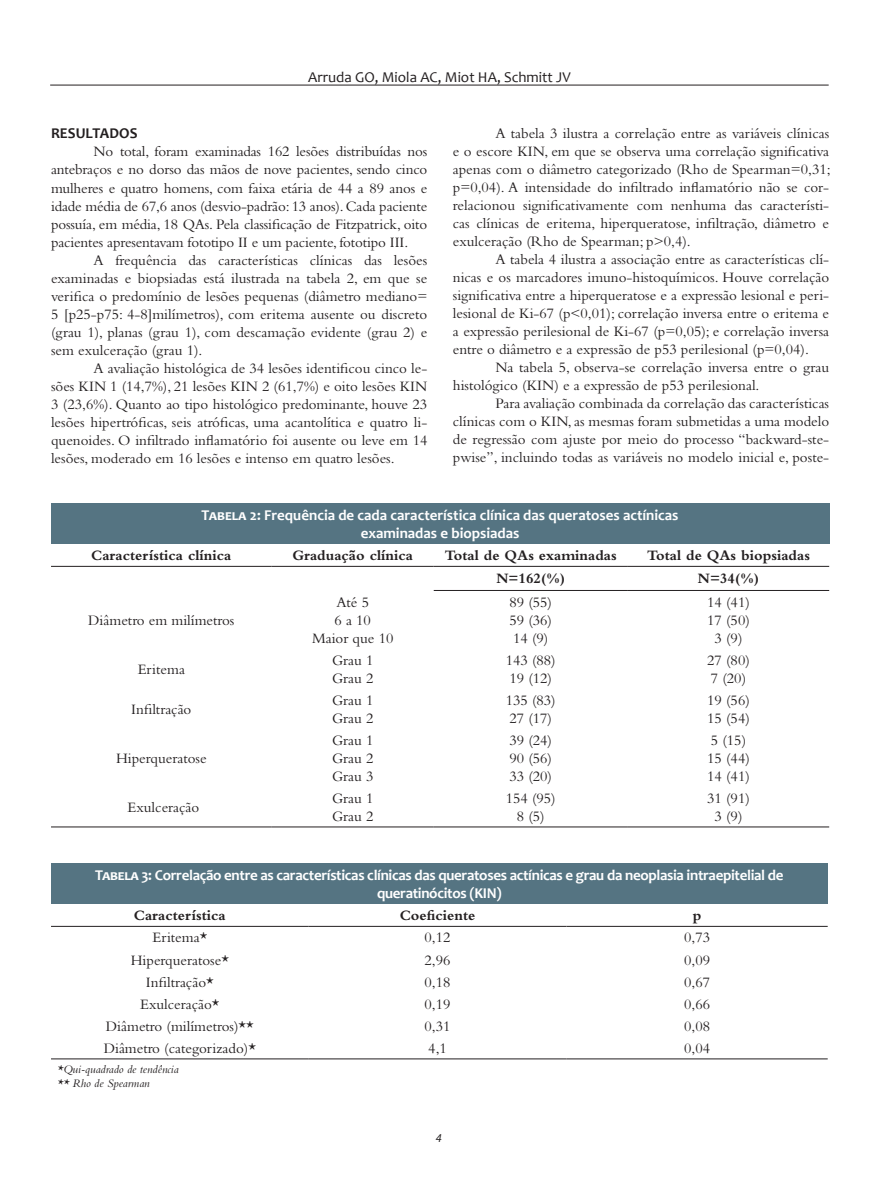
<style>
.page{position:relative;width:893px;height:1191px;background:#fff}
.page>*{position:absolute;margin:0;border:0;box-sizing:border-box;transform-origin:0 0}
.Normal1{font:15px/18px "Bembo Std";color:#231f20;text-align:justify}
.t1{font:700 15px "Candara";letter-spacing:-.02em;color:#fff}
.t2{font:700 15px "Bembo Std";color:#231f20}
.t3{font:700 15px "Candara";color:#fff}
.t4{font:15px "Candara";color:#231f20}
.Normal1-2{font:700 15px "Candara";color:#231f20}
.t5{font:italic 12px "Bembo Std";color:#231f20}
.t6{font:italic 12px "Myriad Pro";color:#231f20}
</style>
<div class="page">
<hr style="left:50px;top:85px;width:779px;height:1px;background:#231f20">
<div style="left:51px;top:503px;width:778px;height:41px;background:#557482"></div>
<hr style="left:434px;top:590px;width:194px;height:1px;background:#231f20">
<hr style="left:628px;top:590px;width:201px;height:1px;background:#231f20">
<hr style="left:51px;top:566px;width:221px;height:1px;background:#231f20">
<hr style="left:272px;top:566px;width:162px;height:1px;background:#231f20">
<hr style="left:434px;top:566px;width:194px;height:1px;background:#231f20">
<hr style="left:628px;top:566px;width:201px;height:1px;background:#231f20">
<hr style="left:51px;top:826px;width:221px;height:1px;background:#231f20">
<hr style="left:272px;top:826px;width:162px;height:1px;background:#231f20">
<hr style="left:434px;top:826px;width:194px;height:1px;background:#231f20">
<hr style="left:628px;top:826px;width:201px;height:1px;background:#231f20">
<div style="left:51px;top:863px;width:777px;height:41px;background:#557482"></div>
<hr style="left:51px;top:926px;width:258px;height:1px;background:#231f20">
<hr style="left:309px;top:926px;width:257px;height:1px;background:#231f20">
<hr style="left:566px;top:926px;width:262px;height:1px;background:#231f20">
<hr style="left:51px;top:1058px;width:258px;height:1px;background:#231f20">
<hr style="left:309px;top:1058px;width:257px;height:1px;background:#231f20">
<hr style="left:566px;top:1058px;width:262px;height:1px;background:#231f20">
<p class="t4" style="left:308px;top:67px;width:264px">Arruda GO, Miola AC, Miot HA, Schmitt JV</p>
<p class="Normal1-2" style="left:51px;top:124px;width:88px">RESULTADOS</p>
<p class="Normal1" style="left:51px;top:142px;width:378px;text-indent:43px">No total, foram examinadas 162 lesões distribuídas nos antebraços e no dorso das mãos de nove pacientes, sendo cinco mulheres e quatro homens, com faixa etária de 44 a 89 anos e idade média de 67,6 anos (desvio-padrão: 13 anos). Cada paciente possuía, em média, 18 QAs. Pela classificação de Fitzpatrick, oito pacientes apresentavam fototipo II e um paciente, fototipo III.</p>
<p class="Normal1" style="left:51px;top:250px;width:378px;text-indent:43px">A frequência das características clínicas das lesões examinadas e biopsiadas está ilustrada na tabela 2, em que se verifica o predomínio de lesões pequenas (diâmetro mediano= 5 [p25-p75: 4-8]milímetros), com eritema ausente ou discreto (grau 1), planas (grau 1), com descamação evidente (grau 2) e sem exulceração (grau 1).</p>
<p class="Normal1" style="left:51px;top:358px;width:378px;text-indent:43px">A avaliação histológica de 34 lesões identificou cinco le&shy;sões KIN 1 (14,7%), 21 lesões KIN 2 (61,7%) e oito lesões KIN 3 (23,6%). Quanto ao tipo histológico predominante, houve 23 lesões hipertróficas, seis atróficas, uma acantolítica e quatro li&shy;quenoides. O infiltrado inflamatório foi ausente ou leve em 14 lesões, moderado em 16 lesões e intenso em quatro lesões.</p>
<p class="Normal1" style="left:453px;top:124px;width:379px;text-indent:43px">A tabela 3 ilustra a correlação entre as variáveis clínicas e o escore KIN, em que se observa uma correlação significativa apenas com o diâmetro categorizado (Rho de Spearman=0,31; p=0,04). A intensidade do infiltrado inflamatório não se cor&shy;relacionou significativamente com nenhuma das característi&shy;cas clínicas de eritema, hiperqueratose, infiltração, diâmetro e exulceração (Rho de Spearman; p&gt;0,4).</p>
<p class="Normal1" style="left:453px;top:250px;width:378px;text-indent:43px">A tabela 4 ilustra a associação entre as características clí&shy;nicas e os marcadores imuno-histoquímicos. Houve correlação significativa entre a hiperqueratose e a expressão lesional e peri&shy;lesional de Ki-67 (p&lt;0,01); correlação inversa entre o eritema e a expressão perilesional de Ki-67 (p=0,05); e correlação inversa entre o diâmetro e a expressão de p53 perilesional (p=0,04).</p>
<p class="Normal1" style="left:453px;top:358px;width:378px;text-indent:43px">Na tabela 5, observa-se correlação inversa entre o grau histológico (KIN) e a expressão de p53 perilesional.</p>
<p class="Normal1" style="left:453px;top:394px;width:378px;text-indent:43px">Para avaliação combinada da correlação das características clínicas com o KIN, as mesmas foram submetidas a uma modelo de regressão com ajuste por meio do processo “backward-ste&shy;pwise”, incluindo todas as variáveis no modelo inicial e, poste-</p>
<p class="t3" style="left:202px;top:506px;width:479px">Tabela 2: Frequência de cada característica clínica das queratoses actínicas</p>
<p class="t3" style="left:361px;top:524px;width:160px">examinadas e biopsiadas</p>
<p class="t2" style="left:91px;top:547px;width:142px">Característica clínica</p>
<p class="t2" style="left:292px;top:547px;width:122px">Graduação clínica</p>
<p class="t2" style="left:445px;top:547px;width:173px">Total de QAs examinadas</p>
<p class="t2" style="left:647px;top:547px;width:164px">Total de QAs biopsiadas</p>
<p class="t2" style="left:496px;top:570px;width:70px">N=162(%)</p>
<p class="t2" style="left:698px;top:570px;width:63px">N=34(%)</p>
<p class="Normal1" style="left:88px;top:610px;width:148px">Diâmetro em milímetros</p>
<p class="Normal1" style="left:509px;top:592px;width:44px">89 (55)</p>
<p class="Normal1" style="left:509px;top:610px;width:44px">59 (36)</p>
<p class="Normal1" style="left:513px;top:628px;width:37px">14 (9)</p>
<p class="Normal1" style="left:707px;top:592px;width:44px">14 (41)</p>
<p class="Normal1" style="left:707px;top:610px;width:44px">17 (50)</p>
<p class="Normal1" style="left:715px;top:628px;width:29px">3 (9)</p>
<p class="Normal1" style="left:336px;top:592px;width:34px">Até 5</p>
<p class="Normal1" style="left:335px;top:610px;width:38px">6 a 10</p>
<p class="Normal1" style="left:312px;top:628px;width:83px">Maior que 10</p>
<p class="Normal1" style="left:138px;top:659px;width:49px">Eritema</p>
<p class="Normal1" style="left:131px;top:700px;width:62px">Infiltração</p>
<p class="Normal1" style="left:116px;top:749px;width:92px">Hiperqueratose</p>
<p class="Normal1" style="left:128px;top:798px;width:73px">Exulceração</p>
<p class="Normal1" style="left:332px;top:650px;width:43px">Grau 1</p>
<p class="Normal1" style="left:332px;top:668px;width:43px">Grau 2</p>
<p class="Normal1" style="left:332px;top:691px;width:43px">Grau 1</p>
<p class="Normal1" style="left:332px;top:709px;width:43px">Grau 2</p>
<p class="Normal1" style="left:332px;top:731px;width:43px">Grau 1</p>
<p class="Normal1" style="left:332px;top:749px;width:43px">Grau 2</p>
<p class="Normal1" style="left:332px;top:767px;width:43px">Grau 3</p>
<p class="Normal1" style="left:332px;top:789px;width:43px">Grau 1</p>
<p class="Normal1" style="left:332px;top:807px;width:43px">Grau 2</p>
<p class="Normal1" style="left:506px;top:650px;width:51px">143 (88)</p>
<p class="Normal1" style="left:509px;top:668px;width:44px">19 (12)</p>
<p class="Normal1" style="left:506px;top:691px;width:51px">135 (83)</p>
<p class="Normal1" style="left:509px;top:709px;width:44px">27 (17)</p>
<p class="Normal1" style="left:509px;top:731px;width:44px">39 (24)</p>
<p class="Normal1" style="left:509px;top:749px;width:44px">90 (56)</p>
<p class="Normal1" style="left:509px;top:767px;width:44px">33 (20)</p>
<p class="Normal1" style="left:506px;top:789px;width:51px">154 (95)</p>
<p class="Normal1" style="left:517px;top:807px;width:29px">8 (5)</p>
<p class="Normal1" style="left:707px;top:650px;width:44px">27 (80)</p>
<p class="Normal1" style="left:711px;top:668px;width:37px">7 (20)</p>
<p class="Normal1" style="left:707px;top:691px;width:44px">19 (56)</p>
<p class="Normal1" style="left:707px;top:709px;width:44px">15 (54)</p>
<p class="Normal1" style="left:711px;top:731px;width:37px">5 (15)</p>
<p class="Normal1" style="left:707px;top:749px;width:44px">15 (44)</p>
<p class="Normal1" style="left:707px;top:767px;width:44px">14 (41)</p>
<p class="Normal1" style="left:707px;top:789px;width:44px">31 (91)</p>
<p class="Normal1" style="left:715px;top:807px;width:29px">3 (9)</p>
<p class="t1" style="left:95px;top:866px;width:690px">Tabela 3: Correlação entre as características clínicas das queratoses actínicas e grau da neoplasia intraepitelial de</p>
<p class="t1" style="left:377px;top:884px;width:126px">queratinócitos (KIN)</p>
<p class="t2" style="left:134px;top:907px;width:93px">Característica</p>
<p class="t2" style="left:400px;top:907px;width:77px">Coeficiente</p>
<p class="t2" style="left:693px;top:907px;width:10px">p</p>
<p class="Normal1" style="left:152px;top:928px;width:56px">Eritema*</p>
<p class="Normal1" style="left:425px;top:928px;width:27px">0,12</p>
<p class="Normal1" style="left:684px;top:928px;width:27px">0,73</p>
<p class="Normal1" style="left:131px;top:950px;width:100px">Hiperqueratose*</p>
<p class="Normal1" style="left:425px;top:950px;width:27px">2,96</p>
<p class="Normal1" style="left:684px;top:950px;width:27px">0,09</p>
<p class="Normal1" style="left:146px;top:972px;width:69px">Infiltração*</p>
<p class="Normal1" style="left:425px;top:972px;width:27px">0,18</p>
<p class="Normal1" style="left:684px;top:972px;width:27px">0,67</p>
<p class="Normal1" style="left:140px;top:994px;width:81px">Exulceração*</p>
<p class="Normal1" style="left:425px;top:994px;width:27px">0,19</p>
<p class="Normal1" style="left:684px;top:994px;width:27px">0,66</p>
<p class="Normal1" style="left:106px;top:1016px;width:149px">Diâmetro (milímetros)**</p>
<p class="Normal1" style="left:425px;top:1016px;width:27px">0,31</p>
<p class="Normal1" style="left:684px;top:1016px;width:27px">0,08</p>
<p class="Normal1" style="left:104px;top:1039px;width:154px">Diâmetro (categorizado)*</p>
<p class="Normal1" style="left:428px;top:1039px;width:20px">4,1</p>
<p class="Normal1" style="left:684px;top:1039px;width:27px">0,04</p>
<p class="t5" style="left:57px;top:1062px;width:123px">*Qui-quadrado de tendência</p>
<p class="t5" style="left:57px;top:1076px;width:94px">** Rho de Spearman</p>
<p class="t6" style="left:436px;top:1130px;width:7px">4</p>
</div>
